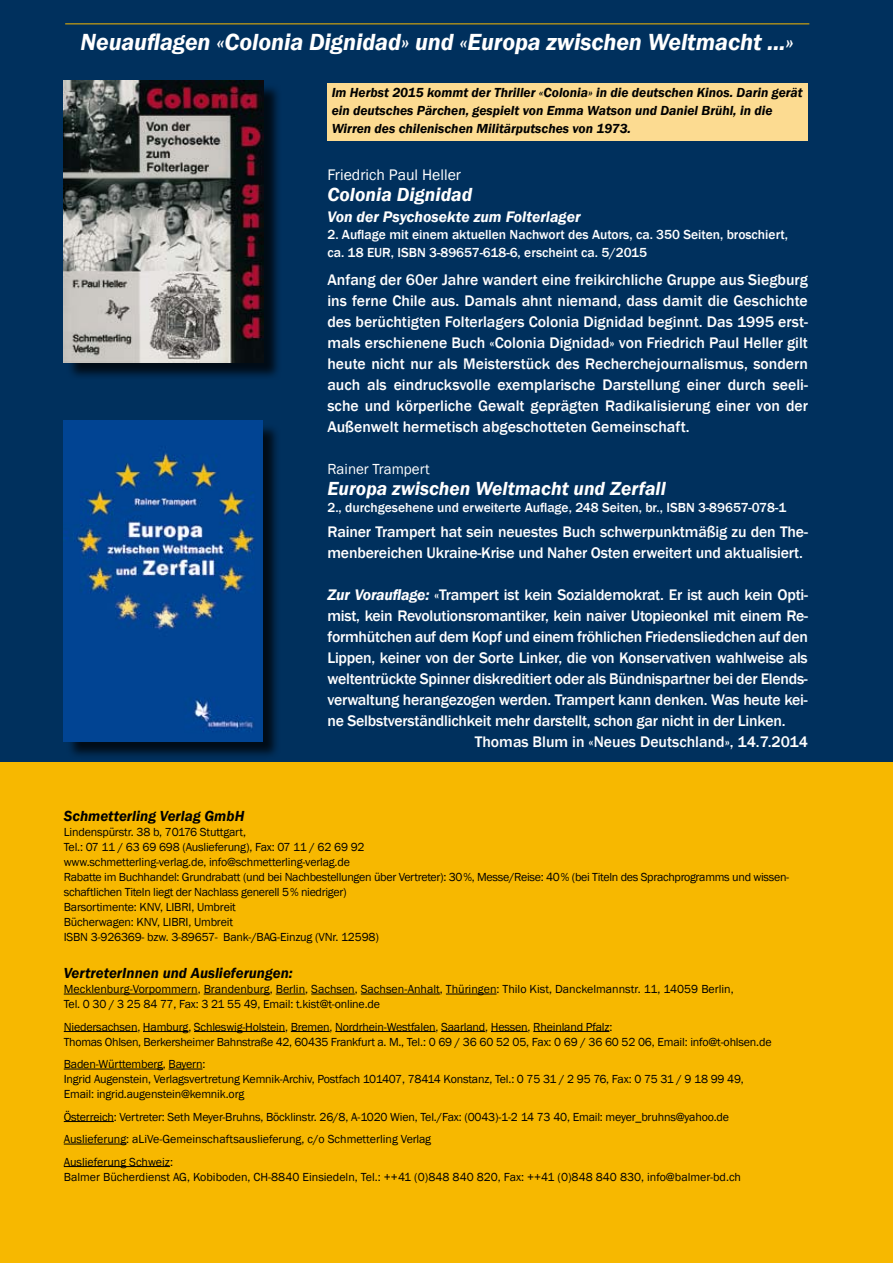
<style>
.page{position:relative;width:893px;height:1263px;background:#fff}
.page>*{position:absolute;margin:0;border:0;box-sizing:border-box;transform-origin:0 0}
.t1{font:italic 600 24px "Franklin Gothic";letter-spacing:-.005em;color:#fff}
.t2{font:italic 600 19.5px "Franklin Gothic";color:#fff}
.t3{font:500 15.75px/21px "Franklin Gothic";letter-spacing:-.015em;color:#fff;text-align:justify}
.t4{font:italic 600 15.75px "Franklin Gothic";color:#fff}
.t5{font:15.75px "Franklin Gothic";color:#fff}
.t6{font:italic 600 15px "Franklin Gothic";color:#000}
.t7{font:15px "Franklin Gothic";color:#fff}
.t8{font:500 13.5px/17.2px "Franklin Gothic";color:#fff}
.t9{font:italic 600 13.5px/18px "Franklin Gothic";color:#000}
.t10{font:12px/15px "Franklin Gothic";letter-spacing:-.015em;color:#000}
.s1{font-weight:600;font-style:italic}
</style>
<div class="page">
<div style="left:0;top:0;width:893px;height:853px;background:#00305d"></div>
<div style="left:0;top:762px;width:893px;height:501px;background:#f7b800"></div>
<hr style="left:65px;top:23px;width:744px;height:1px;background:#f7b800">
<hr style="left:64px;top:994px;width:134px;height:1px;background:#000">
<hr style="left:204px;top:994px;width:66px;height:1px;background:#000">
<svg style="left:276px;top:994px;width:29px;height:1px"></svg>
<hr style="left:311px;top:994px;width:44px;height:1px;background:#000">
<hr style="left:361px;top:994px;width:79px;height:1px;background:#000">
<hr style="left:446px;top:994px;width:51px;height:1px;background:#000">
<hr style="left:64px;top:1031px;width:73px;height:1px;background:#000">
<hr style="left:143px;top:1031px;width:45px;height:1px;background:#000">
<hr style="left:194px;top:1031px;width:91px;height:1px;background:#000">
<hr style="left:291px;top:1031px;width:39px;height:1px;background:#000">
<hr style="left:335px;top:1031px;width:101px;height:1px;background:#000">
<hr style="left:441px;top:1031px;width:44px;height:1px;background:#000">
<hr style="left:491px;top:1031px;width:37px;height:1px;background:#000">
<hr style="left:533px;top:1031px;width:76px;height:1px;background:#000">
<hr style="left:64px;top:1069px;width:99px;height:1px;background:#000">
<hr style="left:169px;top:1069px;width:33px;height:1px;background:#000">
<hr style="left:64px;top:1121px;width:50px;height:1px;background:#000">
<hr style="left:64px;top:1144px;width:62px;height:1px;background:#000">
<hr style="left:64px;top:1166px;width:106px;height:1px;background:#000">
<div style="left:327px;top:83px;width:481px;height:57px;background:#fcdb91"></div>
<div style="left:66px;top:423px;width:223px;height:343px;background:#000;opacity:.75"></div>
<img style="left:64px;top:421px;width:198px;height:320px">
<div style="left:66px;top:83px;width:223px;height:305px;background:#000;opacity:.75"></div>
<img style="left:64px;top:81px;width:200px;height:281px">
<h1 class="t1" style="left:81px;top:26px;width:715px">Neuauflagen «Colonia Dignidad» und «Europa zwischen Weltmacht ...»</h1>
<p class="t9" style="left:332px;top:83px;width:473px">Im Herbst 2015 kommt der Thriller «Colonia» in die deutschen Kinos. Darin gerät ein deutsches Pärchen, gespielt von Emma Watson und Daniel Brühl, in die<br>Wirren des chilenischen Militärputsches von 1973.</p>
<h3 class="t5" style="left:327px;top:165px;width:135px">Friedrich Paul Heller</h3>
<h2 class="t2" style="left:327px;top:182px;width:146px">Colonia Dignidad</h2>
<h3 class="t4" style="left:327px;top:207px;width:255px">Von der Psychosekte zum Folterlager</h3>
<p class="t8" style="left:327px;top:226px;width:462px">2. Auflage mit einem aktuellen Nachwort des Autors, ca. 350 Seiten, broschiert, ca. 18 EUR, ISBN 3-89657-618-6, erscheint ca. 5/2015</p>
<p class="t3" style="left:327px;top:269px;width:482px">Anfang der 60er Jahre wandert eine freikirchliche Gruppe aus Siegburg ins ferne Chile aus. Damals ahnt niemand, dass damit die Geschichte des berüchtigten Folterlagers Colonia Dignidad beginnt. Das 1995 erst&shy;mals erschienene Buch «Colonia Dignidad» von Friedrich Paul Heller gilt heute nicht nur als Meisterstück des Recherchejournalismus, sondern auch als eindrucksvolle exemplarische Darstellung einer durch seeli&shy;sche und körperliche Gewalt geprägten Radikalisierung einer von der Außenwelt hermetisch abgeschotteten Gemeinschaft.</p>
<p class="t7" style="left:327px;top:460px;width:104px">Rainer Trampert</p>
<h2 class="t2" style="left:327px;top:476px;width:340px">Europa zwischen Weltmacht und Zerfall</h2>
<p class="t8" style="left:327px;top:499px;width:460px">2., durchgesehene und erweiterte Auflage, 248 Seiten, br., ISBN 3-89657-078-1</p>
<h3 class="t3" style="left:327px;top:521px;width:482px">Rainer Trampert hat sein neuestes Buch schwerpunktmäßig zu den The&shy;menbereichen Ukraine-Krise und Naher Osten erweitert und aktualisiert.</h3>
<h3 class="t3" style="left:327px;top:584px;width:482px"><span class="s1">Zur Vorauflage:</span> «Trampert ist kein Sozialdemokrat. Er ist auch kein Opti-</h3>
<h3 class="t3" style="left:327px;top:605px;width:482px">mist, kein Revolutionsromantiker, kein naiver Utopieonkel mit einem Re-</h3>
<h3 class="t3" style="left:327px;top:626px;width:482px">formhütchen auf dem Kopf und einem fröhlichen Friedensliedchen auf den</h3>
<h3 class="t3" style="left:327px;top:647px;width:482px">Lippen, keiner von der Sorte Linker, die von Konservativen wahlweise als</h3>
<h3 class="t3" style="left:327px;top:668px;width:482px">weltentrückte Spinner diskreditiert oder als Bündnispartner bei der Elends-</h3>
<h3 class="t3" style="left:327px;top:689px;width:482px">verwaltung herangezogen werden. Trampert kann denken. Was heute kei-</h3>
<h3 class="t3" style="left:327px;top:710px;width:460px">ne Selbstverständlichkeit mehr darstellt, schon gar nicht in der Linken.</h3>
<h3 class="t3" style="left:475px;top:731px;width:335px">Thomas Blum in «Neues Deutschland», 14.7.2014</h3>
<p class="t6" style="left:64px;top:806px;width:182px">Schmetterling Verlag GmbH</p>
<p class="t10" style="left:64px;top:824px;width:727px">Lindenspürstr. 38 b, 70176 Stuttgart,<br>Tel.: 07 11 / 63 69 698 (Auslieferung), Fax: 07 11 / 62 69 92<br>www.schmetterling-verlag.de, info@schmetterling-verlag.de<br>Rabatte im Buchhandel: Grundrabatt (und bei Nachbestellungen über Vertreter): 30%, Messe/Reise: 40% (bei Titeln des Sprachprogramms und wissen&shy;schaftlichen Titeln liegt der Nachlass generell 5% niedriger)<br>Barsortimente: KNV, LIBRI, Umbreit<br>Bücherwagen: KNV, LIBRI, Umbreit<br>ISBN 3-926369- bzw. 3-89657- Bank-/BAG-Einzug (VNr. 12598)</p>
<p class="t6" style="left:64px;top:963px;width:230px">VertreterInnen und Auslieferungen:</p>
<p class="t10" style="left:64px;top:982px;width:671px">Mecklenburg-Vorpommern, Brandenburg, Berlin, Sachsen, Sachsen-Anhalt, Thüringen: Thilo Kist, Danckelmannstr. 11, 14059 Berlin,<br>Tel. 0 30 / 3 25 84 77, Fax: 3 21 55 49, Email: t.kist@t-online.de</p>
<p class="t10" style="left:64px;top:1019px;width:709px">Niedersachsen, Hamburg, Schleswig-Holstein, Bremen, Nordrhein-Westfalen, Saarland, Hessen, Rheinland Pfalz:<br>Thomas Ohlsen, Berkersheimer Bahnstraße 42, 60435 Frankfurt a. M., Tel.: 0 69 / 36 60 52 05, Fax: 0 69 / 36 60 52 06, Email: info@t-ohlsen.de</p>
<p class="t10" style="left:64px;top:1057px;width:682px">Baden-Württemberg, Bayern:<br>Ingrid Augenstein, Verlagsvertretung Kemnik-Archiv, Postfach 101407, 78414 Konstanz, Tel.: 0 75 31 / 2 95 76, Fax: 0 75 31 / 9 18 99 49,<br>Email: ingrid.augenstein@kemnik.org</p>
<p class="t10" style="left:64px;top:1106px;width:667px;line-height:22.5px">Österreich: Vertreter: Seth Meyer-Bruhns, Böcklinstr. 26/8, A-1020 Wien, Tel./Fax: (0043)-1-2 14 73 40, Email: meyer_bruhns@yahoo.de<br>Auslieferung: aLiVe-Gemeinschaftsauslieferung, c/o Schmetterling Verlag<br>Auslieferung Schweiz:</p>
<p class="t10" style="left:64px;top:1169px;width:679px">Balmer Bücherdienst AG, Kobiboden, CH-8840 Einsiedeln, Tel.: ++41 (0)848 840 820, Fax: ++41 (0)848 840 830, info@balmer-bd.ch</p>
</div>
